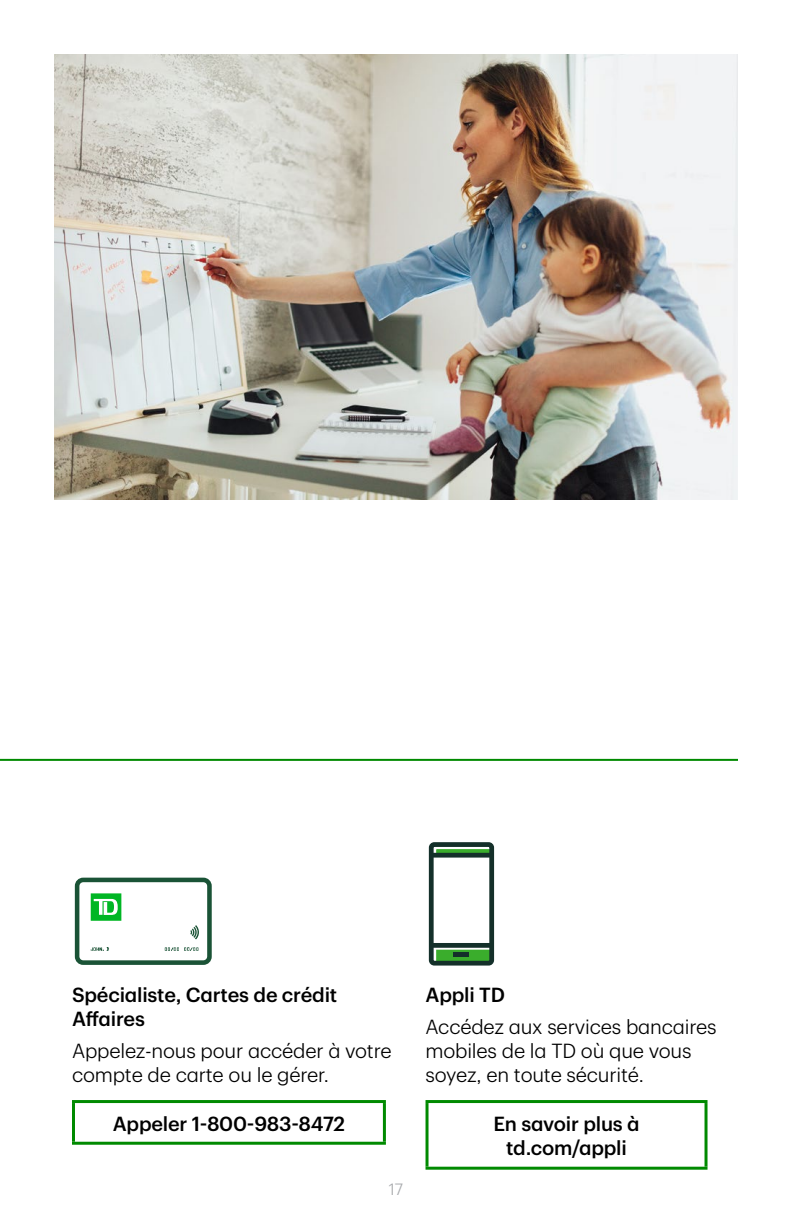
<style>
.page{position:relative;width:792px;height:1224px;background:#fff}
.page>*{position:absolute;margin:0;border:0;box-sizing:border-box;transform-origin:0 0}
.t1{font:300 20px/24px "TD Graphik";letter-spacing:-.01em;color:#000}
.t2{font:500 20px/24px "TD Graphik";letter-spacing:-.01em;color:#000}
.t3{font:300 16px "TD Graphik";color:#a7a9ac}
</style>
<div class="page">
<hr style="left:0;top:759px;width:738px;height:2px;background:#008a00">
<svg style="left:91px;top:893px;width:30px;height:28px"></svg>
<div style="left:75px;top:878px;width:137px;height:87px;border:5px solid #1a5336;border-radius:6px"></div>
<svg style="left:91px;top:947px;width:18px;height:4px"></svg>
<svg style="left:165px;top:947px;width:33px;height:4px"></svg>
<svg style="left:190px;top:925px;width:9px;height:15px"></svg>
<hr style="left:72px;top:1103px;width:3px;height:39px;background:#008a00">
<hr style="left:72px;top:1100px;width:314px;height:3px;background:#008a00">
<hr style="left:383px;top:1103px;width:3px;height:39px;background:#008a00">
<hr style="left:72px;top:1142px;width:314px;height:3px;background:#008a00">
<svg style="left:436px;top:849px;width:52px;height:4px"></svg>
<svg style="left:436px;top:950px;width:52px;height:10px"></svg>
<div style="left:429px;top:842px;width:65px;height:124px;border:5px solid #14302a;border-radius:3px"></div>
<div style="left:431px;top:853px;width:61px;height:5px;background:#14302a"></div>
<div style="left:431px;top:943px;width:61px;height:5px;background:#14302a"></div>
<hr style="left:454px;top:952px;width:15px;height:4px;background:#14302a">
<hr style="left:426px;top:1103px;width:3px;height:64px;background:#008a00">
<hr style="left:426px;top:1100px;width:282px;height:3px;background:#008a00">
<hr style="left:705px;top:1103px;width:3px;height:64px;background:#008a00">
<hr style="left:426px;top:1167px;width:282px;height:3px;background:#008a00">
<img style="left:54px;top:54px;width:684px;height:446px">
<p class="t2" style="left:72px;top:981px;width:267px">Spécialiste, Cartes de crédit<br>Affaires</p>
<p class="t1" style="left:72px;top:1037px;width:321px">Appelez-nous pour accéder à votre compte de carte ou le gérer.</p>
<p class="t2" style="left:113px;top:1110px;width:234px">Appeler 1-800-983-8472</p>
<p class="t3" style="left:389px;top:1177px;width:16px">17</p>
<p class="t2" style="left:426px;top:981px;width:81px">Appli TD</p>
<p class="t1" style="left:426px;top:1013px;width:293px">Accédez aux services bancaires mobiles de la TD où que vous soyez, en toute sécurité.</p>
<p class="t2" style="left:493px;top:1110px;width:148px;text-align:center">En savoir plus à td.com/appli</p>
</div>
